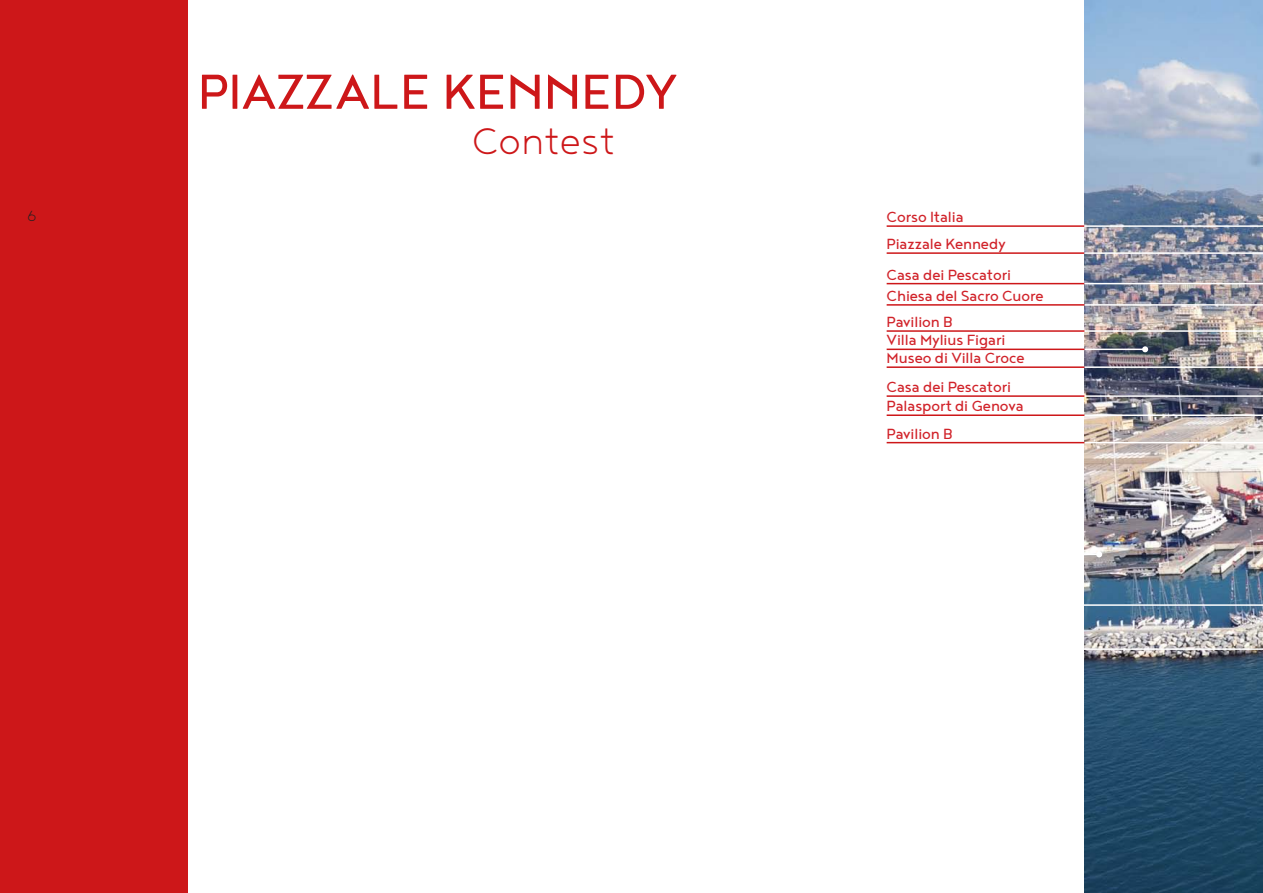
<style>
.page{position:relative;width:1263px;height:893px;background:#fff}
.page>*{position:absolute;margin:0;border:0;box-sizing:border-box;transform-origin:0 0}
.t1{font:60px "Noyh";color:#cd1719}
.t2{font:300 45px "Noyh";color:#cd1719}
.t3{font:18px "Noyh";letter-spacing:-.005em;color:#d1232a}
.t4{font:300 18px "Noyh";color:#231f20}
</style>
<div class="page">
<div style="left:0;top:0;width:187px;height:893px;background:#cd1719"></div>
<img style="left:1084px;top:0;width:179px;height:893px">
<hr style="left:1084px;top:349px;width:61px;height:1px;background:#fff">
<svg style="left:1142px;top:346px;width:6px;height:6px"></svg>
<hr style="left:1084px;top:304px;width:179px;height:2px;background:#fff">
<hr style="left:1084px;top:366px;width:179px;height:2px;background:#fff">
<hr style="left:1084px;top:442px;width:179px;height:1px;background:#fff">
<hr style="left:1084px;top:414px;width:179px;height:2px;background:#fff">
<hr style="left:1084px;top:395px;width:179px;height:2px;background:#fff">
<hr style="left:1084px;top:330px;width:179px;height:2px;background:#fff">
<hr style="left:395px;top:554px;width:704px;height:1px;background:#fff">
<svg style="left:1096px;top:551px;width:6px;height:6px"></svg>
<hr style="left:395px;top:648px;width:868px;height:2px;background:#fff">
<hr style="left:395px;top:604px;width:868px;height:2px;background:#fff">
<hr style="left:887px;top:349px;width:197px;height:1px;background:#cd1719">
<hr style="left:887px;top:304px;width:197px;height:2px;background:#cd1719">
<hr style="left:887px;top:366px;width:197px;height:2px;background:#cd1719">
<hr style="left:887px;top:442px;width:197px;height:1px;background:#cd1719">
<hr style="left:887px;top:414px;width:197px;height:2px;background:#cd1719">
<hr style="left:887px;top:395px;width:197px;height:2px;background:#cd1719">
<hr style="left:887px;top:283px;width:197px;height:1px;background:#cd1719">
<hr style="left:887px;top:252px;width:197px;height:2px;background:#cd1719">
<hr style="left:887px;top:225px;width:197px;height:2px;background:#cd1719">
<hr style="left:887px;top:330px;width:197px;height:2px;background:#cd1719">
<hr style="left:1084px;top:283px;width:179px;height:1px;background:#fff">
<hr style="left:1084px;top:252px;width:179px;height:2px;background:#fff">
<hr style="left:1084px;top:225px;width:179px;height:2px;background:#fff">
<p class="t4" style="left:27px;top:206px;width:11px">6</p>
<p class="t1" style="left:198px;top:58px;width:481px">PIAZZALE KENNEDY</p>
<p class="t2" style="left:472px;top:116px;width:145px">Contest</p>
<p class="t3" style="left:887px;top:207px;width:78px">Corso Italia</p>
<p class="t3" style="left:887px;top:234px;width:121px">Piazzale Kennedy</p>
<p class="t3" style="left:887px;top:264px;width:126px">Casa dei Pescatori</p>
<p class="t3" style="left:887px;top:286px;width:159px">Chiesa del Sacro Cuore</p>
<p class="t3" style="left:887px;top:312px;width:68px">Pavilion B</p>
<p class="t3" style="left:887px;top:330px;width:120px">Villa Mylius Figari</p>
<p class="t3" style="left:887px;top:348px;width:139px">Museo di Villa Croce</p>
<p class="t3" style="left:887px;top:377px;width:126px">Casa dei Pescatori</p>
<p class="t3" style="left:887px;top:396px;width:139px">Palasport di Genova</p>
<p class="t3" style="left:887px;top:423px;width:68px">Pavilion B</p>
</div>
